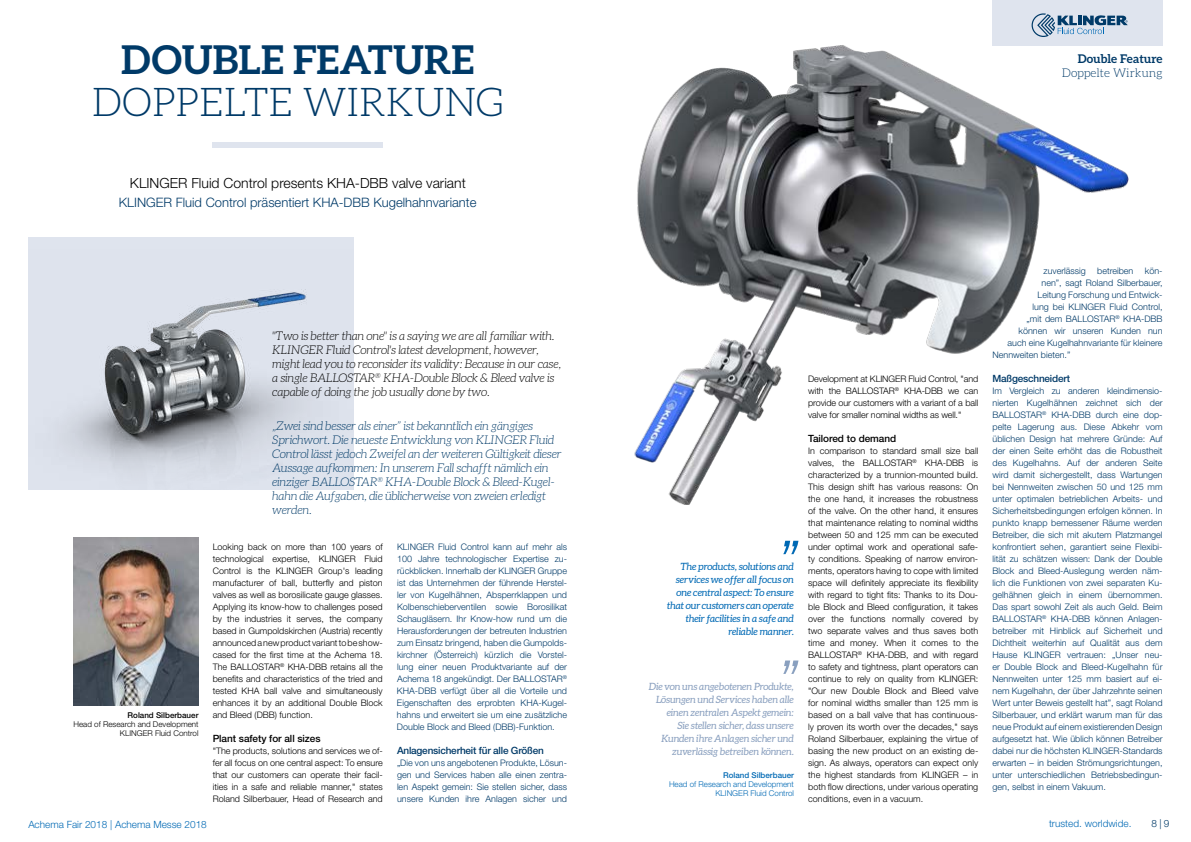
<style>
.page{position:relative;width:1191px;height:842px;background:#fff}
.page>*{position:absolute;margin:0;border:0;box-sizing:border-box;transform-origin:0 0}
.t1{font:300 39.7px "Aleo";color:#003a68}
.t2{font:700 39.7px "Aleo";color:#003a68}
.t3{font:300 14px "Helvetica Neue LT Pro";color:#000}
.t4{font:300 13px "Helvetica Neue LT Pro";color:#003a68}
.t5{font:italic 300 12px/14px "Aleo";letter-spacing:-.02em;color:#003a68}
.t6{font:italic 300 12px/14px "Aleo";letter-spacing:-.02em;color:#000}
.t7{font:300 12px "Aleo";color:#003a68}
.t8{font:700 12px "Aleo";color:#003a68}
.t9{font:italic 10px/13px "Aleo";letter-spacing:-.02em;color:#8aa0bf;text-align:right}
.t10{font:italic 10px/13px "Aleo";letter-spacing:-.02em;color:#0069b4;text-align:right}
.t11{font:300 10px "Helvetica Neue LT Pro";color:#0069b4}
.t12{font:500 10px "Helvetica Neue LT Pro";letter-spacing:-.02em;color:#003a68}
.t13{font:500 10px "Helvetica Neue LT Pro";letter-spacing:-.005em;color:#000}
.t14{font:300 10px "Helvetica Neue LT Pro";color:#003a68}
.t15{font:300 9px/12px "Helvetica Neue LT Pro";color:#003a68;text-align:justify}
.t16{font:300 9px/12px "Helvetica Neue LT Pro";color:#000;text-align:justify}
.t17{font:300 8px/9px "Helvetica Neue LT Pro";color:#000;text-align:right}
.t18{font:300 8px/9px "Helvetica Neue LT Pro";color:#0069b4;text-align:right}
.t19{font:500 8px "Helvetica Neue LT Pro";color:#000}
.t20{font:500 8px "Helvetica Neue LT Pro";color:#0069b4}
</style>
<div class="page">
<div style="left:28px;top:238px;width:325px;height:252px;background:#dfe4ee"></div>
<div style="left:213px;top:142px;width:170px;height:5px;background:#dfe4ee"></div>
<img style="left:634px;top:45px;width:501px;height:460px">
<div style="left:992px;top:0;width:170px;height:45px;background:#dfe4ee"></div>
<svg style="left:1031px;top:13px;width:96px;height:24px"></svg>
<svg style="left:783px;top:541px;width:15px;height:13px"></svg>
<svg style="left:783px;top:660px;width:15px;height:14px"></svg>
<img style="left:73px;top:538px;width:125px;height:168px">
<img style="left:62px;top:289px;width:247px;height:182px">
<h1 class="t2" style="left:121px;top:37px;width:354px">DOUBLE FEATURE</h1>
<h1 class="t1" style="left:92px;top:80px;width:413px">DOPPELTE WIRKUNG</h1>
<h2 class="t3" style="left:130px;top:174px;width:337px">KLINGER Fluid Control presents KHA-DBB valve variant</h2>
<h3 class="t4" style="left:119px;top:195px;width:359px">KLINGER Fluid Control präsentiert KHA-DBB Kugelhahnvariante</h3>
<p class="t6" style="left:272px;top:329px;width:290px">"Two is better than one" is a saying we are all familiar with.<br>KLINGER Fluid Control's latest development, however, might lead you to reconsider its validity: Because in our case, a single BALLOSTAR<sup>®</sup> KHA-Double Block &amp; Bleed valve is capable of doing the job usually done by two.</p>
<p class="t19" style="left:128px;top:711px;width:72px">Roland Silberbauer</p>
<p class="t17" style="left:73px;top:720px;width:126px">Head of Research and Development<br>KLINGER Fluid Control</p>
<p class="t5" style="left:272px;top:418px;width:291px">„Zwei sind besser als einer” ist bekanntlich ein gängiges Sprichwort. Die neueste Entwicklung von KLINGER Fluid Control lässt jedoch Zweifel an der weiteren Gültigkeit dieser Aussage aufkommen: In unserem Fall schafft nämlich ein einziger BALLOSTAR<sup>®</sup> KHA-Double Block &amp; Bleed-Kugel&shy;hahn die Aufgaben, die üblicherweise von zweien erledigt werden.</p>
<p class="t16" style="left:213px;top:540px;width:172px">Looking back on more than 100 years of technological expertise, KLINGER Fluid Control is the KLINGER Group's leading manufacturer of ball, butterfly and piston valves as well as borosilicate gauge glasses.<br>Applying its know-how to challenges posed by the industries it serves, the company based in Gumpoldskirchen (Austria) recently announced a new product variant to be show&shy;cased for the first time at the Achema 18.<br>The BALLOSTAR<sup>®</sup> KHA-DBB retains all the benefits and characteristics of the tried and tested KHA ball valve and simultaneously enhances it by an additional Double Block and Bleed (DBB) function.</p>
<p class="t13" style="left:213px;top:732px;width:109px">Plant safety for all sizes</p>
<p class="t16" style="left:213px;top:744px;width:172px">"The products, solutions and services we of&shy;fer all focus on one central aspect: To ensure that our customers can operate their facil&shy;ities in a safe and reliable manner," states Roland Silberbauer, Head of Research and</p>
<p class="t15" style="left:397px;top:540px;width:172px">KLINGER Fluid Control kann auf mehr als 100 Jahre technologischer Expertise zu&shy;rückblicken. Innerhalb der KLINGER Gruppe ist das Unternehmen der führende Herstel&shy;ler von Kugelhähnen, Absperrklappen und Kolbenschieberventilen sowie Borosilikat Schaugläsern. Ihr Know-how rund um die Herausforderungen der betreuten Industrien zum Einsatz bringend, haben die Gumpolds&shy;kirchner (Österreich) kürzlich die Vorstel&shy;lung einer neuen Produktvariante auf der Achema 18 angekündigt. Der BALLOSTAR<sup>® </sup>KHA-DBB verfügt über all die Vorteile und Eigenschaften des erprobten KHA-Kugel&shy;hahns und erweitert sie um eine zusätzliche Double Block and Bleed (DBB)-Funktion.</p>
<p class="t12" style="left:397px;top:744px;width:148px">Anlagensicherheit für alle Größen</p>
<p class="t15" style="left:397px;top:756px;width:172px">„Die von uns angebotenen Produkte, Lösun&shy;gen und Services haben alle einen zentra&shy;len Aspekt gemein: Sie stellen sicher, dass unsere Kunden ihre Anlagen sicher und</p>
<h3 class="t8" style="left:1077px;top:51px;width:86px">Double Feature</h3>
<h3 class="t7" style="left:1062px;top:66px;width:102px">Doppelte Wirkung</h3>
<p class="t10" style="left:667px;top:560px;width:128px">The products, solutions and services we offer all focus on one central aspect: To ensure that our customers can operate their facilities in a safe and reliable manner.</p>
<p class="t9" style="left:649px;top:679px;width:147px">Die von uns angebotenen Produkte,<br>Lösungen und Services haben alle einen zentralen Aspekt gemein:<br>Sie stellen sicher, dass unsere<br>Kunden ihre Anlagen sicher und zuverlässig betreiben können.</p>
<p class="t20" style="left:723px;top:770px;width:72px">Roland Silberbauer</p>
<p class="t18" style="left:669px;top:779px;width:126px">Head of Research and Development<br>KLINGER Fluid Control</p>
<p class="t16" style="left:808px;top:372px;width:172px">Development at KLINGER Fluid Control, "and with the BALLOSTAR<sup>®</sup> KHA-DBB we can provide our customers with a variant of a ball valve for smaller nominal widths as well."</p>
<p class="t13" style="left:808px;top:432px;width:89px">Tailored to demand</p>
<p class="t16" style="left:808px;top:444px;width:172px">In comparison to standard small size ball valves, the BALLOSTAR<sup>®</sup> KHA-DBB is characterized by a trunnion-mounted build.<br>This design shift has various reasons: On the one hand, it increases the robustness of the valve. On the other hand, it ensures that maintenance relating to nominal widths between 50 and 125 mm can be executed under optimal work and operational safe&shy;ty conditions. Speaking of narrow environ&shy;ments, operators having to cope with limited space will definitely appreciate its flexibility with regard to tight fits: Thanks to its Dou&shy;ble Block and Bleed configuration, it takes over the functions normally covered by two separate valves and thus saves both time and money. When it comes to the BALLOSTAR<sup>®</sup> KHA-DBB, and with regard to safety and tightness, plant operators can continue to rely on quality from KLINGER: "Our new Double Block and Bleed valve for nominal widths smaller than 125 mm is based on a ball valve that has continuous&shy;ly proven its worth over the decades," says Roland Silberbauer, explaining the virtue of basing the new product on an existing de&shy;sign. As always, operators can expect only the highest standards from KLINGER – in both flow directions, under various operating conditions, even in a vacuum.</p>
<p class="t15" style="left:1043px;top:264px;width:44px">zuverlässig</p>
<p class="t15" style="left:1097px;top:264px;width:38px">betreiben</p>
<p class="t15" style="left:1144px;top:264px;width:19px">kön-</p>
<p class="t15" style="left:1041px;top:276px;width:122px">nen”, sagt Roland Silberbauer,</p>
<p class="t15" style="left:1037px;top:288px;width:127px">Leitung Forschung und Entwick-</p>
<p class="t15" style="left:1032px;top:300px;width:131px">lung bei KLINGER Fluid Control,</p>
<p class="t15" style="left:1026px;top:312px;width:138px">„mit dem BALLOSTAR<sup>®</sup> KHA-DBB</p>
<p class="t15" style="left:1018px;top:324px;width:146px">können wir unseren Kunden nun</p>
<p class="t15" style="left:1007px;top:336px;width:157px">auch eine Kugelhahnvariante für kleinere</p>
<p class="t15" style="left:992px;top:348px;width:79px">Nennweiten bieten.”</p>
<p class="t12" style="left:992px;top:372px;width:79px">Maßgeschneidert</p>
<p class="t15" style="left:992px;top:384px;width:172px">Im Vergleich zu anderen kleindimensio&shy;nierten Kugelhähnen zeichnet sich der BALLOSTAR<sup>®</sup> KHA-DBB durch eine dop&shy;pelte Lagerung aus. Diese Abkehr vom üblichen Design hat mehrere Gründe: Auf der einen Seite erhöht das die Robustheit des Kugelhahns. Auf der anderen Seite wird damit sichergestellt, dass Wartungen bei Nennweiten zwischen 50 und 125 mm unter optimalen betrieblichen Arbeits- und Sicherheitsbedingungen erfolgen können. In punkto knapp bemessener Räume werden Betreiber, die sich mit akutem Platzmangel konfrontiert sehen, garantiert seine Flexibi&shy;lität zu schätzen wissen: Dank der Double Block and Bleed-Auslegung werden näm&shy;lich die Funktionen von zwei separaten Ku&shy;gelhähnen gleich in einem übernommen.<br>Das spart sowohl Zeit als auch Geld. Beim BALLOSTAR<sup>®</sup> KHA-DBB können Anlagen&shy;betreiber mit Hinblick auf Sicherheit und Dichtheit weiterhin auf Qualität aus dem Hause KLINGER vertrauen: „Unser neu&shy;er Double Block and Bleed-Kugelhahn für Nennweiten unter 125 mm basiert auf ei&shy;nem Kugelhahn, der über Jahrzehnte seinen Wert unter Beweis gestellt hat”, sagt Roland Silberbauer, und erklärt warum man für das neue Produkt auf einem existierenden Design aufgesetzt hat. Wie üblich können Betreiber dabei nur die höchsten KLINGER-Standards erwarten – in beiden Strömungsrichtungen, unter unterschiedlichen Betriebsbedingun&shy;gen, selbst in einem Vakuum.</p>
<p class="t11" style="left:28px;top:818px;width:180px">Achema Fair 2018 | Achema Messe 2018</p>
<p class="t11" style="left:1049px;top:817px;width:84px">trusted. worldwide.</p>
<p class="t14" style="left:1151px;top:818px;width:19px">8 |9</p>
</div>
